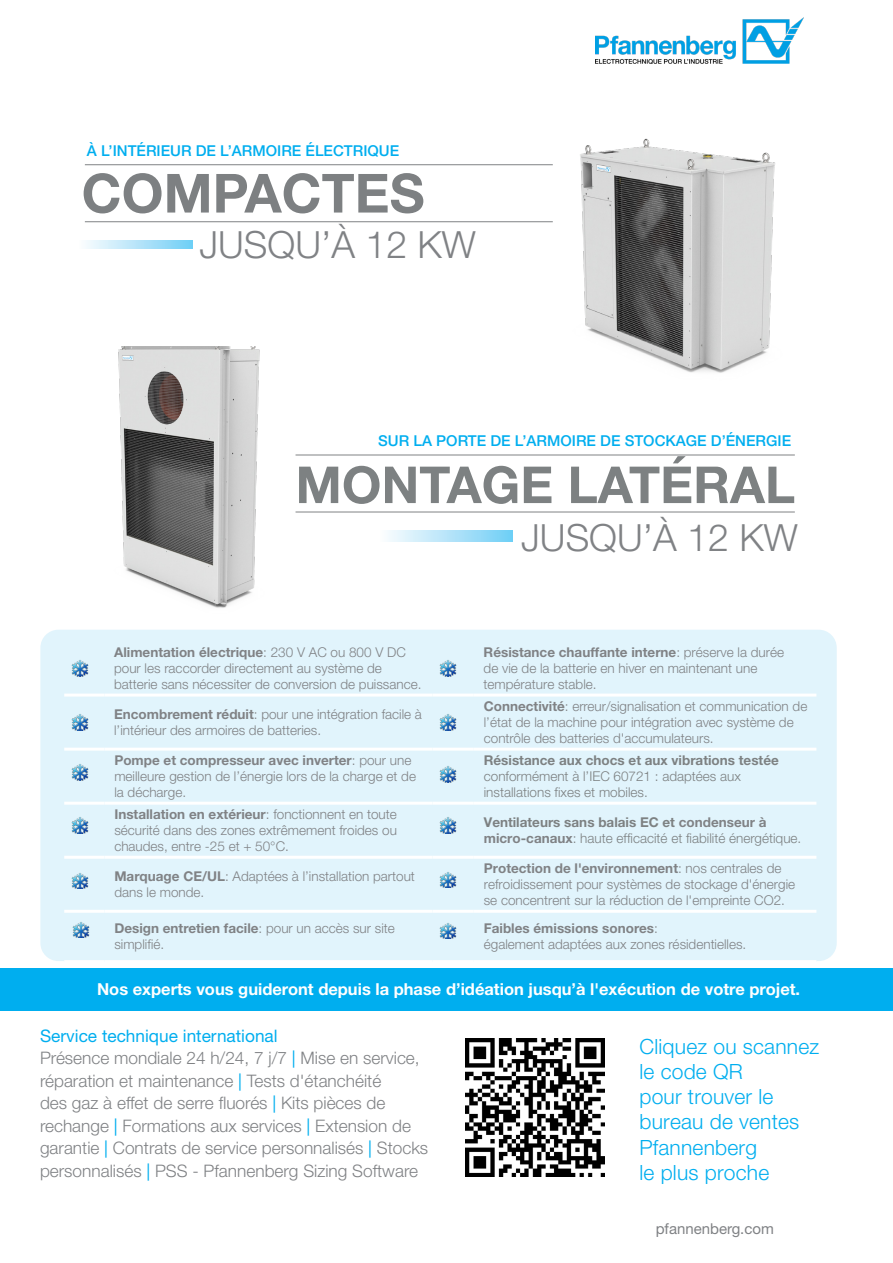
<style>
.page{position:relative;width:893px;height:1263px;background:#fff}
.page>*{position:absolute;margin:0;border:0;box-sizing:border-box;transform-origin:0 0}
.t1{font:700 54px "Helvetica Neue LT Std";color:#7d8082}
.t2{font:700 51px "Helvetica Neue LT Std";color:#7d8182}
.t3{font:300 37.5px "Helvetica Neue LT Std";color:#808285}
.TabHeadKlein{font:300 21px/25.2px "Helvetica Neue LT Std";letter-spacing:.01em;color:#00aeef}
.t4{font:300 17.25px/22.5px "Helvetica Neue LT Std";color:#808285}
.t5{font:17.25px "Helvetica Neue LT Std";color:#00aeef}
.t6{font:700 16.5px "Helvetica Neue LT Std";color:#fff}
.t7{font:500 15px "Helvetica Neue LT Std";color:#00aeef}
.t8{font:15px "Helvetica Neue LT Std";color:#808285}
.t9{font:300 13.5px/16.2px "Helvetica Neue LT Std";color:#808285}
.t10{font:300 13.5px/16.2px "Helvetica Neue LT Std";color:#7d8182}
.s1{font-weight:700}
.s2{font-weight:700;color:#808285}
.s3{font-weight:400;color:#00aeef}
</style>
<div class="page">
<img style="left:596px;top:17px;width:208px;height:47px">
<hr style="left:0;top:0;width:1px;height:43px;background:#00aeef">
<img style="left:525px;top:138px;width:250px;height:235px">
<hr style="left:85px;top:221px;width:468px;height:1px;background:#808285">
<svg style="left:86px;top:240px;width:106px;height:8px"></svg>
<hr style="left:85px;top:164px;width:468px;height:1px;background:#808285">
<hr style="left:296px;top:512px;width:499px;height:1px;background:#808285">
<svg style="left:388px;top:531px;width:124px;height:10px"></svg>
<hr style="left:296px;top:455px;width:499px;height:1px;background:#808285">
<div style="left:0;top:969px;width:893px;height:42px;background:#00aeef"></div>
<img style="left:466px;top:1039px;width:138px;height:138px">
<div style="left:40px;top:630px;width:797px;height:331px;background:#e1f4fc;border-radius:18px"></div>
<hr style="left:474px;top:748px;width:342px;height:3px;background:#fff">
<hr style="left:474px;top:802px;width:342px;height:3px;background:#fff">
<hr style="left:474px;top:856px;width:342px;height:3px;background:#fff">
<hr style="left:474px;top:910px;width:342px;height:3px;background:#fff">
<hr style="left:64px;top:694px;width:40px;height:3px;background:#fff">
<hr style="left:104px;top:694px;width:329px;height:3px;background:#fff">
<hr style="left:433px;top:694px;width:41px;height:3px;background:#fff">
<hr style="left:474px;top:694px;width:342px;height:3px;background:#fff">
<hr style="left:64px;top:748px;width:40px;height:3px;background:#fff">
<hr style="left:104px;top:748px;width:329px;height:3px;background:#fff">
<hr style="left:433px;top:748px;width:41px;height:3px;background:#fff">
<hr style="left:64px;top:802px;width:40px;height:3px;background:#fff">
<hr style="left:104px;top:802px;width:329px;height:3px;background:#fff">
<hr style="left:433px;top:802px;width:41px;height:3px;background:#fff">
<hr style="left:64px;top:856px;width:40px;height:3px;background:#fff">
<hr style="left:104px;top:856px;width:329px;height:3px;background:#fff">
<hr style="left:433px;top:856px;width:41px;height:3px;background:#fff">
<hr style="left:64px;top:910px;width:40px;height:3px;background:#fff">
<hr style="left:104px;top:910px;width:329px;height:3px;background:#fff">
<hr style="left:433px;top:910px;width:41px;height:3px;background:#fff">
<hr style="left:64px;top:960px;width:40px;height:3px;background:#fff">
<hr style="left:104px;top:960px;width:329px;height:3px;background:#fff">
<hr style="left:433px;top:960px;width:41px;height:3px;background:#fff">
<hr style="left:474px;top:960px;width:342px;height:3px;background:#fff">
<img style="left:71px;top:660px;width:18px;height:16px">
<img style="left:439px;top:660px;width:18px;height:16px">
<img style="left:71px;top:714px;width:18px;height:16px">
<img style="left:71px;top:764px;width:18px;height:16px">
<img style="left:71px;top:817px;width:18px;height:16px">
<img style="left:71px;top:873px;width:18px;height:16px">
<img style="left:439px;top:766px;width:18px;height:16px">
<img style="left:439px;top:817px;width:18px;height:16px">
<img style="left:439px;top:872px;width:18px;height:16px">
<img style="left:439px;top:714px;width:18px;height:16px">
<img style="left:72px;top:922px;width:18px;height:16px">
<img style="left:439px;top:923px;width:18px;height:16px">
<img style="left:118px;top:347px;width:185px;height:261px">
<p class="t7" style="left:87px;top:142px;width:314px">À L’INTÉRIEUR DE L’ARMOIRE ÉLECTRIQUE</p>
<p class="t1" style="left:82px;top:160px;width:345px">COMPACTES</p>
<p class="t3" style="left:199px;top:221px;width:278px">JUSQU’À 12 KW</p>
<p class="t7" style="left:378px;top:432px;width:414px">SUR LA PORTE DE L’ARMOIRE DE STOCKAGE D’ÉNERGIE</p>
<p class="t2" style="left:296px;top:453px;width:501px">MONTAGE LATÉRAL</p>
<p class="t3" style="left:521px;top:514px;width:278px">JUSQU’À 12 KW</p>
<p class="t9" style="left:114px;top:643px;width:309px"><span class="s1">Alimentation électrique</span>: 230 V AC ou 800 V DC pour les raccorder directement au système de batterie sans nécessiter de conversion de puissance.</p>
<p class="t9" style="left:484px;top:643px;width:302px"><span class="s1">Résistance chauffante interne</span>: préserve la durée de vie de la batterie en hiver en maintenant une température stable.</p>
<p class="t9" style="left:114px;top:706px;width:309px"><span class="s1">Encombrement réduit</span>: pour une intégration facile à l’intérieur des armoires de batteries.</p>
<p class="t9" style="left:484px;top:697px;width:325px"><span class="s1">Connectivité</span>: erreur/signalisation et communication de l’état de la machine pour intégration avec système de contrôle des batteries d'accumulateurs.</p>
<p class="t9" style="left:114px;top:751px;width:303px"><span class="s1">Pompe et compresseur avec inverter</span>: pour une meilleure gestion de l’énergie lors de la charge et de la décharge.</p>
<p class="t10" style="left:484px;top:751px;width:297px"><span class="s1">Résistance aux chocs et aux vibrations testée </span>conformément à l’IEC 60721 : adaptées aux installations fixes et mobiles.</p>
<p class="t9" style="left:114px;top:806px;width:284px;text-align:justify"><span class="s1">Installation en extérieur</span>: fonctionnent en toute sécurité dans des zones extrêmement froides ou chaudes, entre -25 et + 50°C.</p>
<p class="t10" style="left:484px;top:814px;width:319px"><span class="s1">Ventilateurs sans balais EC et</span> <span class="s2">condenseur à micro-canaux</span>: haute efficacité et fiabilité énergétique.</p>
<p class="t9" style="left:114px;top:868px;width:302px"><span class="s1">Marquage CE/UL</span>: Adaptées à l’installation partout dans le monde.</p>
<p class="t9" style="left:484px;top:860px;width:313px"><span class="s1">Protection de l'environnement</span>: nos centrales de refroidissement pour systèmes de stockage d'énergie se concentrent sur la réduction de l'empreinte CO2.</p>
<p class="t9" style="left:114px;top:920px;width:282px"><span class="s1">Design entretien facile</span>: pour un accès sur site simplifié.</p>
<p class="t9" style="left:484px;top:920px;width:264px"><span class="s1">Faibles émissions sonores</span>:<br>également adaptées aux zones résidentielles.</p>
<p class="t6" style="left:97px;top:979px;width:705px">Nos experts vous guideront depuis la phase d’idéation jusqu’à l'exécution de votre projet.</p>
<p class="t5" style="left:40px;top:1025px;width:239px">Service technique international</p>
<p class="t4" style="left:40px;top:1046px;width:390px">Présence mondiale 24 h/24, 7 j/7 <span class="s3">|</span> Mise en service, réparation et maintenance <span class="s3">|</span> Tests d'étanchéité<br>des gaz à effet de serre fluorés <span class="s3">|</span> Kits pièces de rechange <span class="s3">|</span> Formations aux services <span class="s3">|</span> Extension de garantie <span class="s3">|</span> Contrats de service personnalisés <span class="s3">|</span> Stocks personnalisés <span class="s3">|</span> PSS - Pfannenberg Sizing Software</p>
<p class="TabHeadKlein" style="left:639px;top:1033px;width:181px">Cliquez ou scannez le code QR</p>
<p class="TabHeadKlein" style="left:639px;top:1084px;width:161px">pour trouver le bureau de ventes<br>Pfannenberg<br>le plus proche</p>
<p class="t8" style="left:656px;top:1220px;width:120px">pfannenberg.com</p>
</div>
